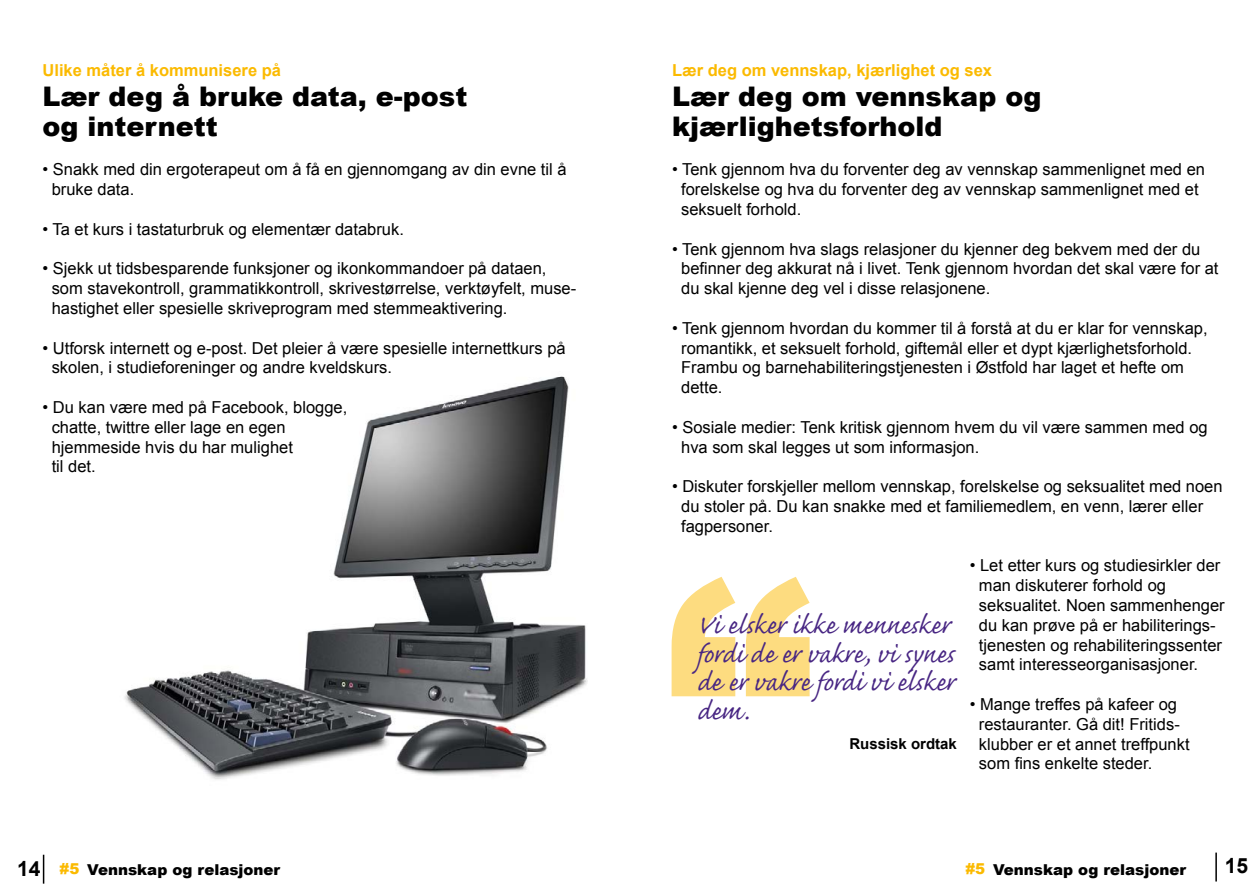
<style>
.page{position:relative;width:1259px;height:893px;background:#fff}
.page>*{position:absolute;margin:0;border:0;box-sizing:border-box;transform-origin:0 0}
.t1{font:900 300px "Arial";color:#fbba00}
.t2{font:33px/28.5px "Caflisch Script";letter-spacing:-.005em;color:#482683}
.t3{font:900 27px/30px "Arial";color:#000}
.t4{font:700 21px "Arial";color:#000}
.t5{font:16.5px/19.8px "Arial";color:#000}
.t6{font:700 16.5px "Arial";color:#fbba00}
.t7{font:900 15px "Arial";color:#000}
.t8{font:700 15px "Arial";color:#000}
.s1{font-weight:700;font-size:21px}
.s2{color:#fbba00}
</style>
<div class="page">
<svg style="left:43px;top:855px;width:1px;height:29px"></svg>
<svg style="left:1215px;top:853px;width:1px;height:28px"></svg>
<img style="left:124px;top:376px;width:463px;height:404px">
<p class="t6" style="left:43px;top:59px;width:240px">Ulike måter å kommunisere på</p>
<h3 class="t3" style="left:43px;top:80px;width:426px">Lær deg å bruke data, e-post og internett</h3>
<p class="t5" style="left:52px;top:160px;width:516px;text-indent:-9px">• Snakk med din ergoterapeut om å få en gjennomgang av din evne til å bruke data.</p>
<p class="t5" style="left:43px;top:219px;width:363px">• Ta et kurs i tastaturbruk og elementær databruk.</p>
<p class="t5" style="left:52px;top:259px;width:526px;text-indent:-9px">• Sjekk ut tidsbesparende funksjoner og ikonkommandoer på dataen, som stavekontroll, grammatikkontroll, skrivestørrelse, verktøyfelt, muse&shy;hastighet eller spesielle skriveprogram med stemmeaktivering.</p>
<p class="t5" style="left:52px;top:338px;width:515px;text-indent:-9px">• Utforsk internett og e-post. Det pleier å være spesielle internettkurs på skolen, i studieforeninger og andre kveldskurs.</p>
<p class="t5" style="left:52px;top:397px;width:297px;text-indent:-9px">• Du kan være med på Facebook, blogge, chatte, twittre eller lage en egen hjemmeside hvis du har mulighet<br>til det.</p>
<p class="t6" style="left:672px;top:59px;width:322px">Lær deg om vennskap, kjærlighet og sex</p>
<h3 class="t3" style="left:672px;top:80px;width:371px">Lær deg om vennskap og kjærlighetsforhold</h3>
<p class="t5" style="left:681px;top:160px;width:525px;text-indent:-9px">• Tenk gjennom hva du forventer deg av vennskap sammenlignet med en forelskelse og hva du forventer deg av vennskap sammenlignet med et seksuelt forhold.</p>
<p class="t5" style="left:681px;top:239px;width:539px;text-indent:-9px">• Tenk gjennom hva slags relasjoner du kjenner deg bekvem med der du befinner deg akkurat nå i livet. Tenk gjennom hvordan det skal være for at du skal kjenne deg vel i disse relasjonene.</p>
<p class="t5" style="left:681px;top:318px;width:528px;text-indent:-9px">• Tenk gjennom hvordan du kommer til å forstå at du er klar for vennskap, romantikk, et seksuelt forhold, giftemål eller et dypt kjærlighetsforhold.<br>Frambu og barnehabiliteringstjenesten i Østfold har laget et hefte om dette.</p>
<p class="t5" style="left:681px;top:417px;width:528px;text-indent:-9px">• Sosiale medier: Tenk kritisk gjennom hvem du vil være sammen med og hva som skal legges ut som informasjon.</p>
<p class="t5" style="left:681px;top:477px;width:543px;text-indent:-9px">• Diskuter forskjeller mellom vennskap, forelskelse og seksualitet med noen du stoler på. Du kan snakke med et familiemedlem, en venn, lærer eller fagpersoner.</p>
<p class="t5" style="left:979px;top:556px;width:247px;text-indent:-9px">• Let etter kurs og studiesirkler der man diskuterer forhold og seksualitet. Noen sammenhenger du kan prøve på er habiliterings&shy;tjenesten og rehabiliteringssenter samt interesseorganisasjoner.</p>
<p class="t5" style="left:979px;top:694px;width:212px;text-indent:-9px">• Mange treffes på kafeer og restauranter. Gå dit! Fritids&shy;klubber er et annet treffpunkt</p>
<h1 class="t1" style="left:663px;top:470px;width:151px">“</h1>
<h2 class="t2" style="left:697px;top:612px;width:259px">Vi elsker ikke mennesker fordi de er vakre, vi synes de er vakre fordi vi elsker dem.</h2>
<p class="t8" style="left:849px;top:733px;width:109px">Russisk ordtak</p>
<p class="t5" style="left:979px;top:754px;width:175px">som fins enkelte steder.</p>
<p class="t7" style="left:17px;top:859px;width:265px"><span class="s1">14</span> <span class="s2">#5</span> Vennskap og relasjoner</p>
<p class="t7" style="left:965px;top:859px;width:222px"><span class="s2">#5</span> Vennskap og relasjoner</p>
<p class="t4" style="left:1225px;top:852px;width:25px">15</p>
</div>
